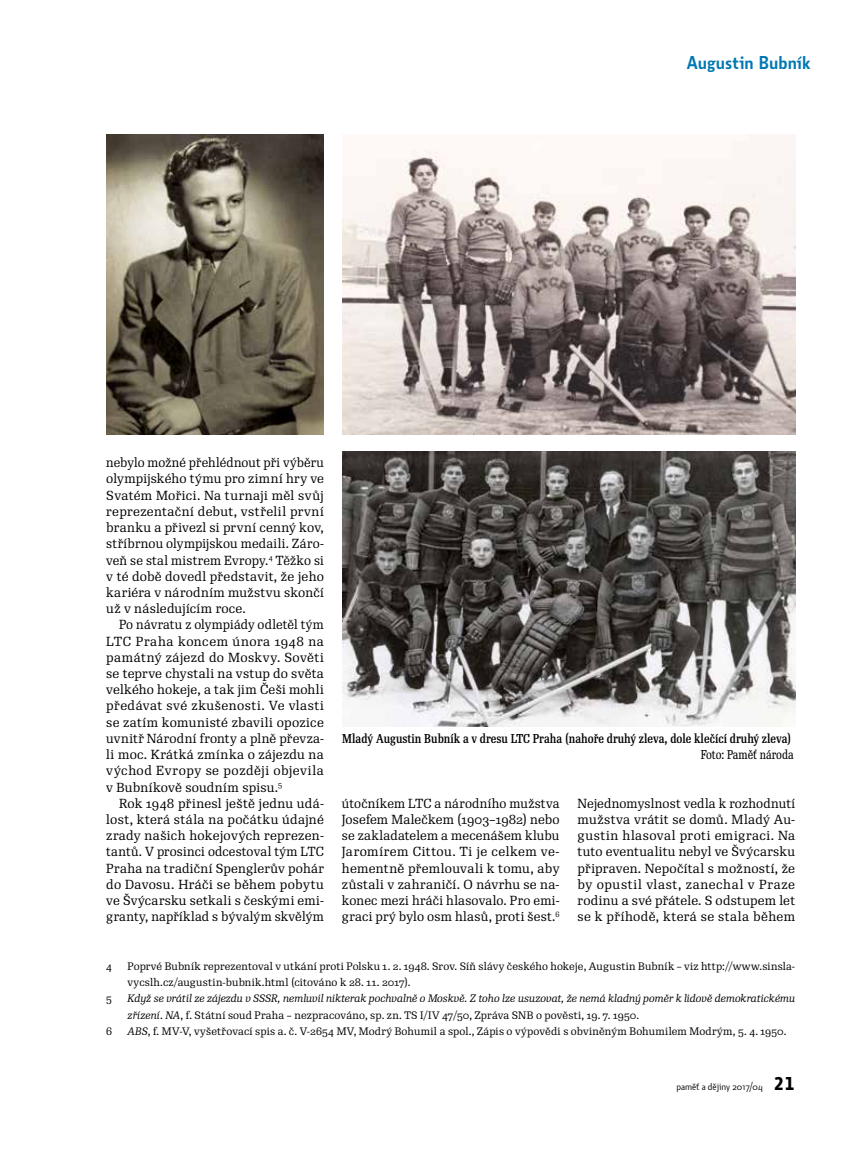
<style>
.page{position:relative;width:859px;height:1149px;background:#fff}
.page>*{position:absolute;margin:0;border:0;box-sizing:border-box;transform-origin:0 0}
.t1{font:600 18px "Botanika Std";letter-spacing:.005em;color:#0078b3}
.t2{font:12.75px/16.2px "Re Public Std";letter-spacing:.025em;color:#000;text-align:justify}
.t3{font:12.75px/16.2px "Re Public Std";letter-spacing:.025em;color:#000;text-align:justify;scale:.96 1}
.t4{font:500 12.45px "Re Public Std Cond";color:#000}
.t5{font:12.45px "Re Public Std Cond";color:#000}
.t6{font:10.5px/16.2px "Re Public Std";letter-spacing:.015em;color:#000}
.t7{font:italic 10.5px/16.2px "Re Public Std";color:#000}
.t8{font:9.75px "Botanika Std";color:#000}
.s1{font-style:normal}
.s2{font-style:italic}
.s3{font-family:"Botanika Mono";font-weight:700;font-size:18px}
</style>
<div class="page">
<img style="left:106px;top:135px;width:217px;height:299px">
<img style="left:342px;top:135px;width:453px;height:299px">
<img style="left:342px;top:451px;width:453px;height:275px">
<h1 class="t1" style="left:687px;top:51px;width:125px">Augustin Bubník</h1>
<p class="t3" style="left:106px;top:454px;width:228px">nebylo možné přehlédnout při výběru olympijského týmu pro zimní hry ve Svatém Mořici. Na turnaji měl svůj reprezentační debut, vstřelil první branku a přivezl si první cenný kov, stříbrnou olympijskou medaili. Záro&shy;veň se stal mistrem Evropy.<sup>4</sup> Těžko si v té době dovedl představit, že jeho kariéra v národním mužstvu skončí už v následujícím roce.</p>
<p class="t3" style="left:106px;top:616px;width:228px;text-indent:13px">Po návratu z olympiády odletěl tým LTC Praha koncem února 1948 na památný zájezd do Moskvy. Sověti se teprve chystali na vstup do světa velkého hokeje, a tak jim Češi mohli předávat své zkušenosti. Ve vlasti se zatím komunisté zbavili opozice uvnitř Národní fronty a plně převza&shy;li moc. Krátká zmínka o zájezdu na východ Evropy se později objevila v Bubníkově soudním spisu.<sup>5</sup></p>
<p class="t2" style="left:106px;top:795px;width:219px;text-indent:13px">Rok 1948 přinesl ještě jednu udá&shy;lost, která stála na počátku údajné zrady našich hokejových reprezen&shy;tantů. V prosinci odcestoval tým LTC Praha na tradiční Spenglerův pohár do Davosu. Hráči se během pobytu ve Švýcarsku setkali s českými emi&shy;granty, například s bývalým skvělým</p>
<p class="t2" style="left:342px;top:795px;width:219px">útočníkem LTC a národního mužstva Josefem Malečkem (1903–1982) nebo se zakladatelem a mecenášem klubu Jaromírem Cittou. Ti je celkem ve&shy;hementně přemlouvali k tomu, aby zůstali v zahraničí. O návrhu se na&shy;konec mezi hráči hlasovalo. Pro emi&shy;graci prý bylo osm hlasů, proti šest.<sup>6</sup></p>
<p class="t2" style="left:578px;top:795px;width:219px">Nejednomyslnost vedla k rozhodnutí mužstva vrátit se domů. Mladý Au&shy;gustin hlasoval proti emigraci. Na tuto eventualitu nebyl ve Švýcarsku připraven. Nepočítal s možností, že by opustil vlast, zanechal v Praze rodinu a své přátele. S odstupem let se k příhodě, která se stala během</p>
<p class="t4" style="left:342px;top:730px;width:450px">Mladý Augustin Bubník a v dresu LTC Praha (nahoře druhý zleva, dole klečící druhý zleva)</p>
<p class="t5" style="left:701px;top:746px;width:94px">Foto: Paměť národa</p>
<p class="t6" style="left:106px;top:957px;width:7px">4</p>
<p class="t6" style="left:128px;top:957px;width:669px">Poprvé Bubník reprezentoval v utkání proti Polsku 1. 2. 1948. Srov. Síň slávy českého hokeje, Augustin Bubník – viz http://www.sinsla&shy;vycslh.cz/augustin-bubnik.html (citováno k 28. 11. 2017).</p>
<p class="t6" style="left:106px;top:990px;width:7px">5</p>
<p class="t7" style="left:128px;top:990px;width:669px">Když se vrátil ze zájezdu v SSSR, nemluvil nikterak pochvalně o Moskvě. Z toho lze usuzovat, že nemá kladný poměr k lidově demokratickému zřízení<span class="s1">.</span> NA<span class="s1">, f. Státní soud Praha – nezpracováno, sp. zn. TS I/IV 47/50, Zpráva SNB o pověsti, 19. 7. 1950.</span></p>
<p class="t6" style="left:106px;top:1022px;width:8px">6</p>
<p class="t6" style="left:128px;top:1022px;width:660px"><span class="s2">ABS</span>, f. MV-V, vyšetřovací spis a. č. V-2654 MV, Modrý Bohumil a spol., Zápis o výpovědi s obviněným Bohumilem Modrým, 5. 4. 1950.</p>
<p class="t8" style="left:676px;top:1080px;width:120px">paměť a dějiny 2017/04 <span class="s3">21</span></p>
</div>
